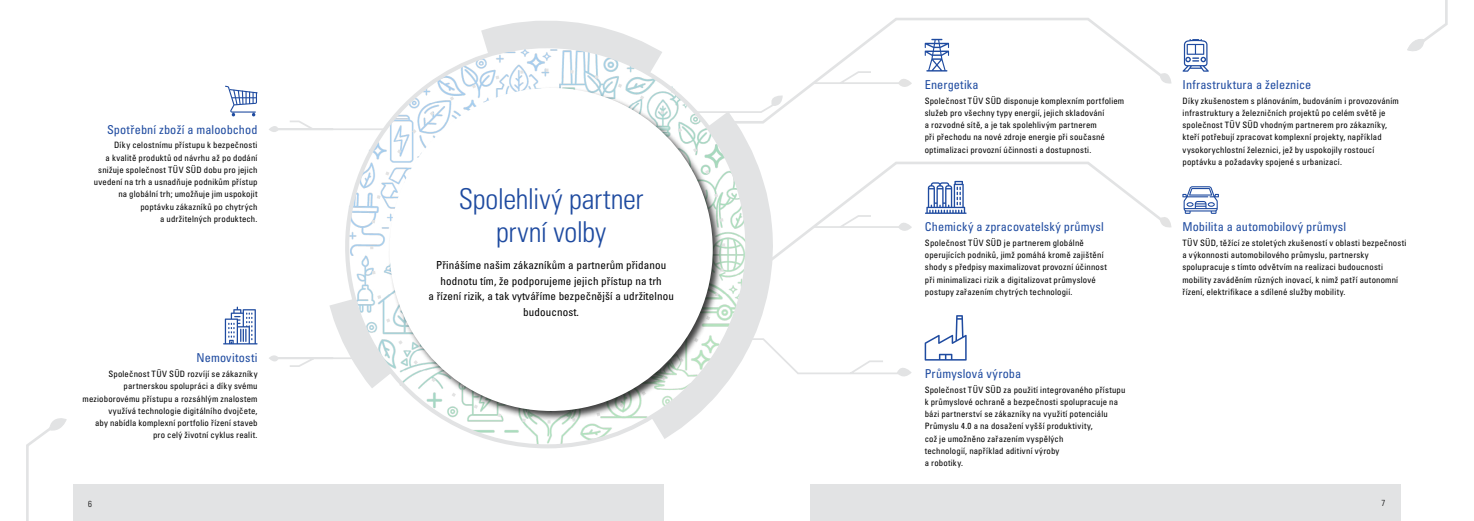
<style>
.page{position:relative;width:1474px;height:521px;background:#fff}
.page>*{position:absolute;margin:0;border:0;box-sizing:border-box;transform-origin:0 0}
.t1{font:28.79px/33.2px "Univers LTCYR 47 Light Cond";letter-spacing:-.01em;color:#1f4ba0;text-align:center}
.t2{font:condensed 12.25px "Univers LTCYR 57";letter-spacing:.01em;color:#1f4ba0}
.t3{font:condensed 11.03px/15.5px "Univers LTCYR 57";letter-spacing:.01em;color:#000;text-align:center}
.t4{font:condensed 8.75px/12.2px "Univers LTCYR 57";letter-spacing:.02em;color:#000}
.t5{font:8.75px "Univers LTCYR 47 Light Cond";color:#000}
</style>
<div class="page">
<svg style="left:774px;top:161px;width:385px;height:98px"></svg>
<svg style="left:1159px;top:217px;width:12px;height:11px"></svg>
<svg style="left:774px;top:349px;width:137px;height:28px"></svg>
<svg style="left:755px;top:159px;width:19px;height:192px;fill:#e2e3e4"></svg>
<svg style="left:481px;top:21px;width:165px;height:23px"></svg>
<svg style="left:345px;top:44px;width:410px;height:404px"></svg>
<svg style="left:370px;top:69px;width:355px;height:354px"></svg>
<svg style="left:269px;top:120px;width:116px;height:15px"></svg>
<svg style="left:269px;top:299px;width:119px;height:89px"></svg>
<svg style="left:1182px;top:186px;width:36px;height:28px"></svg>
<svg style="left:925px;top:181px;width:41px;height:33px"></svg>
<svg style="left:1182px;top:39px;width:26px;height:33px"></svg>
<svg style="left:225px;top:86px;width:32px;height:30px"></svg>
<svg style="left:924px;top:315px;width:42px;height:46px"></svg>
<svg style="left:223px;top:307px;width:34px;height:37px"></svg>
<svg style="left:717px;top:18px;width:442px;height:107px"></svg>
<svg style="left:1159px;top:73px;width:12px;height:11px"></svg>
<svg style="left:723px;top:94px;width:59px;height:20px"></svg>
<svg style="left:811px;top:70px;width:101px;height:21px"></svg>
<svg style="left:811px;top:214px;width:101px;height:21px"></svg>
<div style="left:388px;top:86px;width:335px;height:335px;background:#000;opacity:.75"></div>
<div style="left:389px;top:88px;width:323px;height:323px;background:#fff;border-radius:50%"></div>
<svg style="left:1407px;top:0;width:41px;height:51px"></svg>
<svg style="left:26px;top:418px;width:41px;height:103px"></svg>
<div style="left:810px;top:484px;width:590px;height:37px;background:#e2e3e4"></div>
<div style="left:73px;top:484px;width:590px;height:37px;background:#e2e3e4"></div>
<h2 class="t2" style="left:107px;top:122px;width:152px">Spotřební zboží a maloobchod</h2>
<p class="t4" style="left:94px;top:139px;width:165px;text-align:right">Díky celostnímu přístupu k bezpečnosti<br>a kvalitě produktů od návrhu až po dodání snižuje společnost TÜV SÜD dobu pro jejich uvedení na trh a usnadňuje podnikům přístup na globální trh; umožňuje jim uspokojit poptávku zákazníků po chytrých<br>a udržitelných produktech.</p>
<h2 class="t2" style="left:197px;top:350px;width:62px">Nemovitosti</h2>
<p class="t4" style="left:83px;top:367px;width:176px;text-align:right">Společnost TÜV SÜD rozvíjí se zákazníky partnerskou spolupráci a díky svému mezioborovému přístupu a rozsáhlým znalostem využívá technologie digitálního dvojčete,<br>aby nabídla komplexní portfolio řízení staveb pro celý životní cyklus realit.</p>
<h1 class="t1" style="left:459px;top:181px;width:186px">Spolehlivý partner první volby</h1>
<p class="t3" style="left:428px;top:257px;width:247px">Přinášíme našim zákazníkům a partnerům přidanou hodnotu tím, že podporujeme jejich přístup na trh<br>a řízení rizik, a tak vytváříme bezpečnější a udržitelnou budoucnost.</p>
<h2 class="t2" style="left:924px;top:77px;width:55px">Energetika</h2>
<p class="t4" style="left:924px;top:94px;width:201px">Společnost TÜV SÜD disponuje komplexním portfoliem služeb pro všechny typy energií, jejich skladování<br>a rozvodné sítě, a je tak spolehlivým partnerem<br>při přechodu na nové zdroje energie při současné optimalizaci provozní účinnosti a dostupnosti.</p>
<h2 class="t2" style="left:925px;top:219px;width:180px">Chemický a zpracovatelský průmysl</h2>
<p class="t4" style="left:925px;top:236px;width:183px">Společnost TÜV SÜD je partnerem globálně operujících podniků, jimž pomáhá kromě zajištění shody s předpisy maximalizovat provozní účinnost při minimalizaci rizik a digitalizovat průmyslové postupy zařazením chytrých technologií.</p>
<h2 class="t2" style="left:924px;top:366px;width:98px">Průmyslová výroba</h2>
<p class="t4" style="left:924px;top:383px;width:202px">Společnost TÜV SÜD za použití integrovaného přístupu k průmyslové ochraně a bezpečnosti spolupracuje na bázi partnerství se zákazníky na využití potenciálu Průmyslu 4.0 a na dosažení vyšší produktivity,<br>což je umožněno zařazením vyspělých<br>technologií, například aditivní výroby<br>a robotiky.</p>
<h2 class="t2" style="left:1182px;top:77px;width:130px">Infrastruktura a železnice</h2>
<p class="t4" style="left:1182px;top:94px;width:218px">Díky zkušenostem s plánováním, budováním i provozováním infrastruktury a železničních projektů po celém světě je společnost TÜV SÜD vhodným partnerem pro zákazníky, kteří potřebují zpracovat komplexní projekty, například vysokorychlostní železnici, jež by uspokojily rostoucí poptávku a požadavky spojené s urbanizací.</p>
<h2 class="t2" style="left:1182px;top:219px;width:165px">Mobilita a automobilový průmysl</h2>
<p class="t4" style="left:1182px;top:236px;width:226px">TÜV SÜD, těžící ze stoletých zkušeností v oblasti bezpečnosti a výkonnosti automobilového průmyslu, partnersky spolupracuje s tímto odvětvím na realizaci budoucnosti mobility zaváděním různých inovací, k nimž patří autonomní řízení, elektrifikace a sdílené služby mobility.</p>
<p class="t5" style="left:88px;top:497px;width:5px">6</p>
<p class="t5" style="left:1381px;top:497px;width:5px">7</p>
</div>
